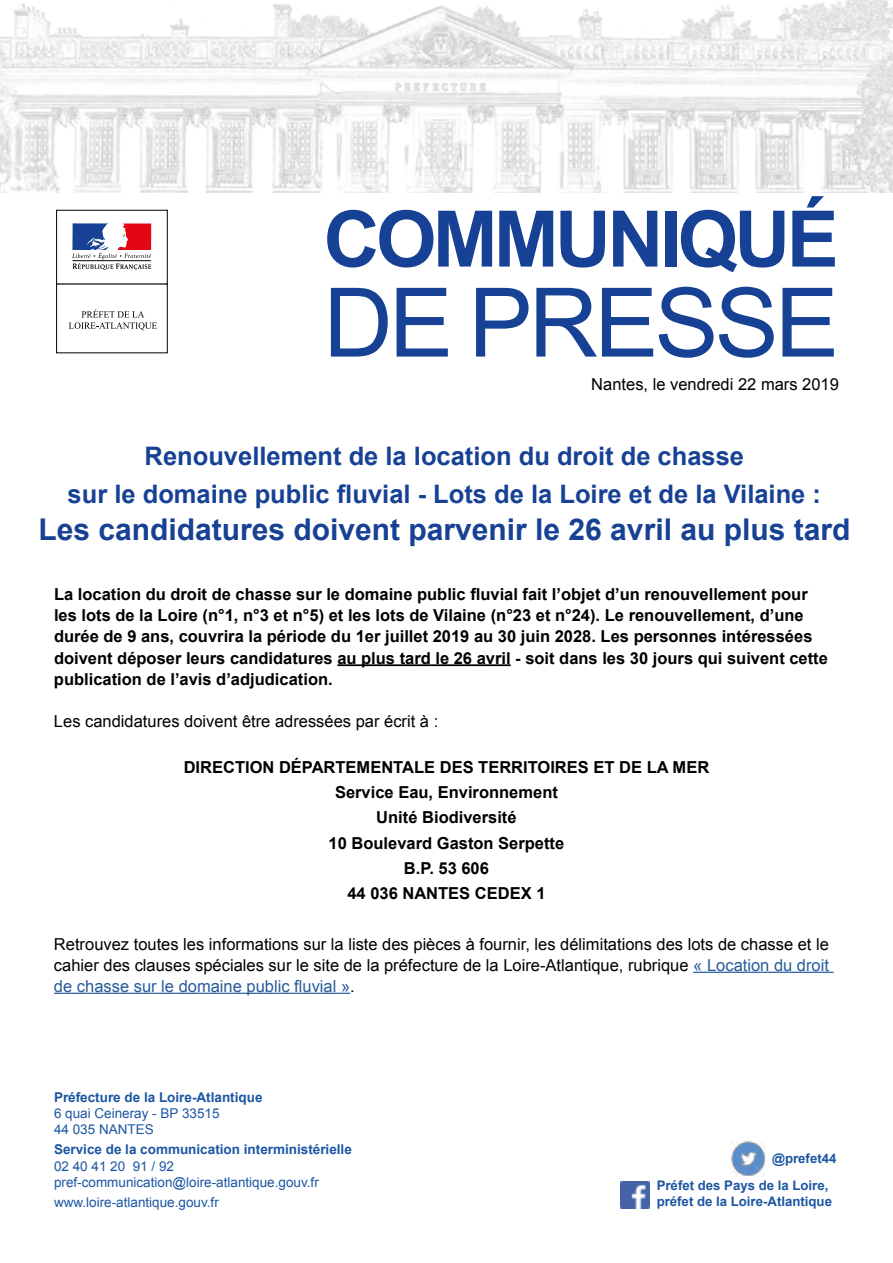
<style>
.page{position:relative;width:893px;height:1263px;background:#fff}
.page>*{position:absolute;margin:0;border:0;box-sizing:border-box;transform-origin:0 0}
.t1{font:96px "Arial";letter-spacing:-.04em;color:#174195}
.t2{font:700 78px "Arial";letter-spacing:-.05em;color:#174195}
.t3{font:700 30px "Arial";color:#174195}
.t4{font:700 25.5px/37.5px "Arial";color:#174195;text-align:center}
.t5{font:700 16.5px/25.2px "Arial";color:#000}
.t6{font:16.5px/21px "Arial";color:#000;text-align:justify}
.t7{font:13.5px/16.2px "Arial";color:#1c56a3}
.t8{font:700 13.5px "Arial";color:#1c56a3}
.t9{font:700 13.2px/26.8px "Arial";color:#1c56a3}
.s1{color:#275b9b}
</style>
<div class="page">
<img style="left:0;top:0;width:893px;height:192px">
<div style="left:56px;top:210px;width:112px;height:75px;border:1px solid #000"></div>
<div style="left:56px;top:284px;width:112px;height:69px;border:1px solid #000"></div>
<svg style="left:69px;top:309px;width:88px;height:21px"></svg>
<svg style="left:72px;top:224px;width:79px;height:46px"></svg>
<hr style="left:337px;top:664px;width:174px;height:2px;background:#000">
<hr style="left:693px;top:972px;width:141px;height:1px;background:#275b9b">
<hr style="left:54px;top:993px;width:296px;height:1px;background:#275b9b">
<img style="left:620px;top:1181px;width:30px;height:28px">
<img style="left:730px;top:1141px;width:35px;height:35px">
<h2 class="t2" style="left:323px;top:187px;width:517px">COMMUNIQUÉ</h2>
<h1 class="t1" style="left:323px;top:260px;width:517px">DE PRESSE</h1>
<p class="t6" style="left:591px;top:374px;width:249px">Nantes, le vendredi 22 mars 2019</p>
<h3 class="t4" style="left:68px;top:438px;width:755px">Renouvellement de la location du droit de chasse<br>sur le domaine public fluvial - Lots de la Loire et de la Vilaine :</h3>
<h3 class="t3" style="left:38px;top:510px;width:813px">Les candidatures doivent parvenir le 26 avril au plus tard</h3>
<p class="t5" style="left:54px;top:585px;width:775px;line-height:21px">La location du droit de chasse sur le domaine public fluvial fait l’objet d’un renouvellement pour les lots de la Loire (n°1, n°3 et n°5) et les lots de Vilaine (n°23 et n°24). Le renouvellement, d’une durée de 9 ans, couvrira la période du 1er juillet 2019 au 30 juin 2028. Les personnes intéressées doivent déposer leurs candidatures au plus tard le 26 avril - soit dans les 30 jours qui suivent cette publication de l’avis d’adjudication.</p>
<p class="t6" style="left:54px;top:710px;width:386px">Les candidatures doivent être adressées par écrit à :</p>
<p class="t5" style="left:184px;top:755px;width:527px;text-align:center">DIRECTION DÉPARTEMENTALE DES TERRITOIRES ET DE LA MER<br>Service Eau, Environnement<br>Unité Biodiversité<br>10 Boulevard Gaston Serpette<br>B.P. 53 606<br>44 036 NANTES CEDEX 1</p>
<p class="t6" style="left:54px;top:933px;width:777px">Retrouvez toutes les informations sur la liste des pièces à fournir, les délimitations des lots de chasse et le cahier des clauses spéciales sur le site de la préfecture de la Loire-Atlantique, rubrique <span class="s1">« Location du droit de chasse sur le domaine public fluvial »</span>.</p>
<p class="t8" style="left:54px;top:1088px;width:210px">Préfecture de la Loire-Atlantique</p>
<p class="t7" style="left:54px;top:1105px;width:167px">6 quai Ceineray - BP 33515<br>44 035 NANTES</p>
<p class="t8" style="left:54px;top:1141px;width:299px">Service de la communication interministérielle</p>
<p class="t7" style="left:54px;top:1158px;width:266px">02 40 41 20 91 / 92 pref-communication@loire-atlantique.gouv.fr</p>
<p class="t7" style="left:54px;top:1194px;width:166px">www.loire-atlantique.gouv.fr</p>
<p class="t9" style="left:657px;top:1145px;width:181px;text-indent:115px">@prefet44<br>Préfet des Pays de la Loire,</p>
<p class="t9" style="left:657px;top:1188px;width:177px">préfet de la Loire-Atlantique</p>
</div>
